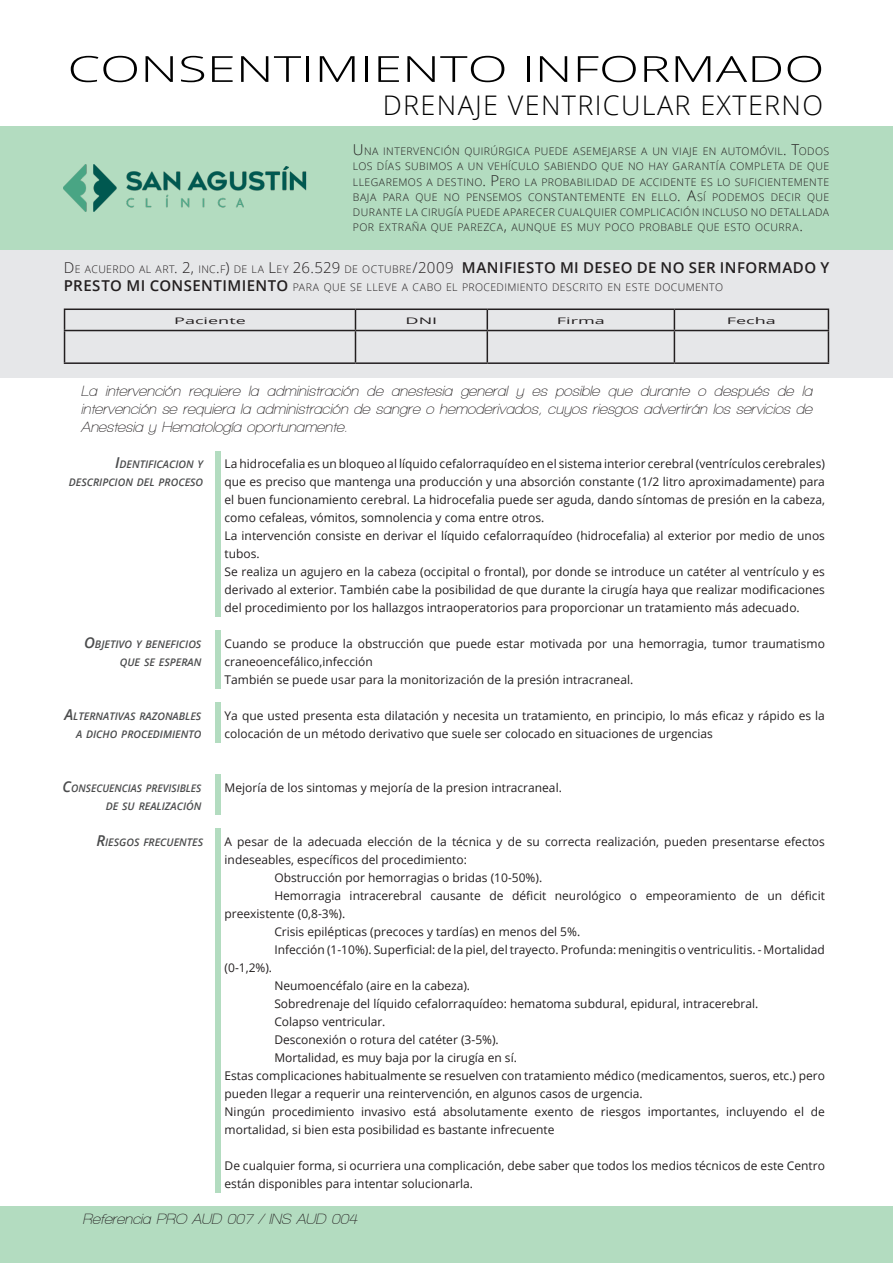
<style>
.page{position:relative;width:893px;height:1263px;background:#fff}
.page>*{position:absolute;margin:0;border:0;box-sizing:border-box;transform-origin:0 0}
.t1{font:300 36px "Open Sans";color:#000;scale:1.46 1}
.SUBTITULO{font:300 27px "Open Sans";letter-spacing:.05em;color:#000}
.bajada{font:italic 600 15px/18px "Walkway";color:#231f20;text-align:justify}
.t2{font:600 15px "Open Sans";letter-spacing:.03em;color:#231f20}
.texto{font:12px/18px "Open Sans";color:#231f20}
.t3{font:300 10.5px/15px "Open Sans";letter-spacing:.04em;color:#231f20;text-align:justify}
.titulos_del_parrafo{font:italic 600 10.5px/18px "Open Sans";color:#4b4c4d;text-align:right}
.titulos_del_parrafo-2{font:italic 600 10.5px/18px "Open Sans";color:#4b4c4d;text-align:right;scale:.96 1}
.t4{font:9px "Open Sans";color:#231f20;scale:2 1}
.s1{font-size:15px}
.s2{font-weight:300}
.s3{font-weight:300;font-size:10.5px}
.s4{font-weight:600;font-size:15px}
</style>
<div class="page">
<div style="left:0;top:126px;width:893px;height:126px;background:#b3dcc0"></div>
<div style="left:0;top:251px;width:893px;height:127px;background:#e6e7e9"></div>
<hr style="left:64px;top:331px;width:1px;height:31px;background:#231f20">
<hr style="left:355px;top:331px;width:1px;height:31px;background:#231f20">
<hr style="left:487px;top:331px;width:1px;height:31px;background:#231f20">
<hr style="left:674px;top:331px;width:1px;height:31px;background:#231f20">
<hr style="left:828px;top:331px;width:1px;height:31px;background:#231f20">
<hr style="left:64px;top:362px;width:291px;height:2px;background:#231f20">
<hr style="left:355px;top:362px;width:132px;height:2px;background:#231f20">
<hr style="left:487px;top:362px;width:187px;height:2px;background:#231f20">
<hr style="left:674px;top:362px;width:155px;height:2px;background:#231f20">
<hr style="left:64px;top:308px;width:291px;height:2px;background:#231f20">
<svg style="left:64px;top:310px;width:1px;height:20px"></svg>
<hr style="left:355px;top:308px;width:132px;height:2px;background:#231f20">
<svg style="left:355px;top:310px;width:1px;height:20px"></svg>
<hr style="left:487px;top:308px;width:187px;height:2px;background:#231f20">
<svg style="left:487px;top:310px;width:1px;height:20px"></svg>
<hr style="left:674px;top:308px;width:155px;height:2px;background:#231f20">
<svg style="left:674px;top:310px;width:1px;height:20px"></svg>
<svg style="left:828px;top:310px;width:1px;height:20px"></svg>
<hr style="left:64px;top:330px;width:291px;height:1px;background:#231f20">
<hr style="left:355px;top:330px;width:132px;height:1px;background:#231f20">
<hr style="left:487px;top:330px;width:187px;height:1px;background:#231f20">
<hr style="left:674px;top:330px;width:155px;height:1px;background:#231f20">
<img style="left:64px;top:164px;width:243px;height:48px">
<div style="left:215px;top:452px;width:5px;height:165px;background:#b3dcc0"></div>
<div style="left:215px;top:630px;width:5px;height:58px;background:#b3dcc0"></div>
<div style="left:215px;top:702px;width:5px;height:40px;background:#b3dcc0"></div>
<div style="left:215px;top:774px;width:5px;height:40px;background:#b3dcc0"></div>
<div style="left:215px;top:828px;width:5px;height:365px;background:#b3dcc0"></div>
<div style="left:0;top:1206px;width:893px;height:57px;background:#b3dcc0"></div>
<h1 class="t1" style="left:67px;top:44px;width:520px">CONSENTIMIENTO INFORMADO</h1>
<p class="SUBTITULO" style="left:383px;top:87px;width:442px">DRENAJE VENTRICULAR EXTERNO</p>
<p class="t3" style="left:353px;top:144px;width:478px"><span class="s1">U</span>NA INTERVENCIÓN QU IRÚRGICA PU EDE ASEMEJARSE A U N VIAJE EN AUTOMÓVIL<span class="s1">. T</span>ODOS LOS DÍAS SU BIMOS A U N VEHÍCU LO SABIENDO QU E NO HAY GARANTÍA COMPLETA DE QU E LLEGAREMOS A DESTINO<span class="s1">. P</span>ERO LA PROBABILIDAD DE ACCIDENTE ES LO SU FICIENTEMENTE BAJA PARA QU E NO PENSEMOS CONSTANTEMENTE EN ELLO<span class="s1">. A</span>SÍ PODEMOS DECIR QU E DU RANTE LA CIRUGÍA PU EDE APARECER CUALQU IER COMPLICACIÓN INCLUSO NO DETALLADA POR EXTRAÑA QU E PAREZCA<span class="s1">,</span> AU NQU E ES MUY POCO PROBABLE QU E ESTO OCU RRA<span class="s1">.</span></p>
<p class="t2" style="left:64px;top:257px;width:767px"><span class="s2">D</span><span class="s3">E ACUERDO AL ART</span><span class="s2">. 2,</span> <span class="s3">INC</span><span class="s2">.</span><span class="s3">F</span><span class="s2">)</span> <span class="s3">D E LA</span> <span class="s2">L</span><span class="s3">EY</span> <span class="s2">26.529</span> <span class="s3">D E OCTUBRE</span><span class="s2">/2009</span> MANIFIESTO MI DESEO DE NO SER INFORMADO Y</p>
<p class="t3" style="left:64px;top:279px;width:661px"><span class="s4">PRESTO MI CONSENTIMIENTO</span> PARA QUE SE LLEVE A CABO EL PROCED IMIENTO D ESCRITO EN ESTE DOCUMENTO</p>
<p class="t4" style="left:174px;top:315px;width:37px">Paciente</p>
<p class="t4" style="left:406px;top:315px;width:17px">DNI</p>
<p class="t4" style="left:557px;top:315px;width:25px">Firma</p>
<p class="t4" style="left:727px;top:315px;width:26px">Fecha</p>
<p class="bajada" style="left:81px;top:382px;width:733px">La intervención requiere la administración de anestesia general y es posible que durante o después de la intervención se requiera la administración de sangre o hemoderivados, cuyos riesgos advertirán los servicios de Anestesia y Hematología oportunamente.</p>
<p class="texto" style="left:225px;top:454px;width:602px;text-align:justify">La hidrocefalia es un bloqueo al líquido cefalorraquídeo en el sistema interior cerebral (ventrículos cerebrales) que es preciso que mantenga una producción y una absorción constante (1/2 litro aproximadamente) para el buen funcionamiento cerebral. La hidrocefalia puede ser aguda, dando síntomas de presión en la cabeza, como cefaleas, vómitos, somnolencia y coma entre otros.</p>
<p class="texto" style="left:225px;top:526px;width:602px">La intervención consiste en derivar el líquido cefalorraquídeo (hidrocefalia) al exterior por medio de unos tubos.</p>
<p class="texto" style="left:225px;top:562px;width:602px;text-align:justify">Se realiza un agujero en la cabeza (occipital o frontal), por donde se introduce un catéter al ventrículo y es derivado al exterior. También cabe la posibilidad de que durante la cirugía haya que realizar modificaciones del procedimiento por los hallazgos intraoperatorios para proporcionar un tratamiento más adecuado.</p>
<p class="titulos_del_parrafo" style="left:69px;top:455px;width:136px"><span class="s1">I</span>DENTIFICACION Y<br>DESCRIPCION DEL PROCESO</p>
<p class="titulos_del_parrafo" style="left:84px;top:635px;width:119px"><span class="s1">O</span>BJETIVO Y BENEFICIOS<br>QUE SE ESPERAN</p>
<p class="titulos_del_parrafo" style="left:64px;top:707px;width:139px"><span class="s1">A</span>LTERNATIVAS RAZONABLES<br>A DICHO PROCEDIMIENTO</p>
<p class="titulos_del_parrafo-2" style="left:63px;top:779px;width:146px"><span class="s1">C</span>ONSECUENCIAS PREVISIBLES<br>DE SU REALIZACIÓN</p>
<p class="titulos_del_parrafo" style="left:96px;top:833px;width:108px"><span class="s1">R</span>IESGOS FRECUENTES</p>
<p class="texto" style="left:225px;top:634px;width:602px">Cuando se produce la obstrucción que puede estar motivada por una hemorragia, tumor traumatismo craneoencefálico,infección</p>
<p class="texto" style="left:225px;top:670px;width:410px">También se puede usar para la monitorización de la presión intracraneal.</p>
<p class="texto" style="left:225px;top:706px;width:602px">Ya que usted presenta esta dilatación y necesita un tratamiento, en principio, lo más eficaz y rápido es la colocación de un método derivativo que suele ser colocado en situaciones de urgencias</p>
<p class="texto" style="left:225px;top:778px;width:339px">Mejoría de los sintomas y mejoría de la presion intracraneal.</p>
<p class="texto" style="left:225px;top:832px;width:602px">A pesar de la adecuada elección de la técnica y de su correcta realización, pueden presentarse efectos indeseables, específicos del procedimiento:</p>
<p class="texto" style="left:274px;top:868px;width:269px">Obstrucción por hemorragias o bridas (10-50%).</p>
<p class="texto" style="left:225px;top:886px;width:602px;text-indent:50px">Hemorragia intracerebral causante de déficit neurológico o empeoramiento de un déficit preexistente (0,8-3%).</p>
<p class="texto" style="left:274px;top:922px;width:307px">Crisis epilépticas (precoces y tardías) en menos del 5%.</p>
<p class="texto" style="left:274px;top:940px;width:552px">Infección (1-10%). Superficial: de la piel, del trayecto. Profunda: meningitis o ventriculitis. - Mortalidad</p>
<p class="texto" style="left:225px;top:958px;width:49px">(0-1,2%).</p>
<p class="texto" style="left:274px;top:976px;width:197px">Neumoencéfalo (aire en la cabeza).</p>
<p class="texto" style="left:274px;top:994px;width:485px">Sobredrenaje del líquido cefalorraquídeo: hematoma subdural, epidural, intracerebral.</p>
<p class="texto" style="left:274px;top:1012px;width:113px">Colapso ventricular.</p>
<p class="texto" style="left:274px;top:1030px;width:226px">Desconexión o rotura del catéter (3-5%).</p>
<p class="texto" style="left:274px;top:1048px;width:244px">Mortalidad, es muy baja por la cirugía en sí.</p>
<p class="texto" style="left:225px;top:1066px;width:602px">Estas complicaciones habitualmente se resuelven con tratamiento médico (medicamentos, sueros, etc.) pero pueden llegar a requerir una reintervención, en algunos casos de urgencia.</p>
<p class="texto" style="left:225px;top:1102px;width:602px">Ningún procedimiento invasivo está absolutamente exento de riesgos importantes, incluyendo el de mortalidad, si bien esta posibilidad es bastante infrecuente</p>
<p class="texto" style="left:225px;top:1156px;width:602px">De cualquier forma, si ocurriera una complicación, debe saber que todos los medios técnicos de este Centro están disponibles para intentar solucionarla.</p>
<p class="bajada" style="left:82px;top:1210px;width:276px">Referencia PRO AUD 007 / INS AUD 004</p>
</div>
